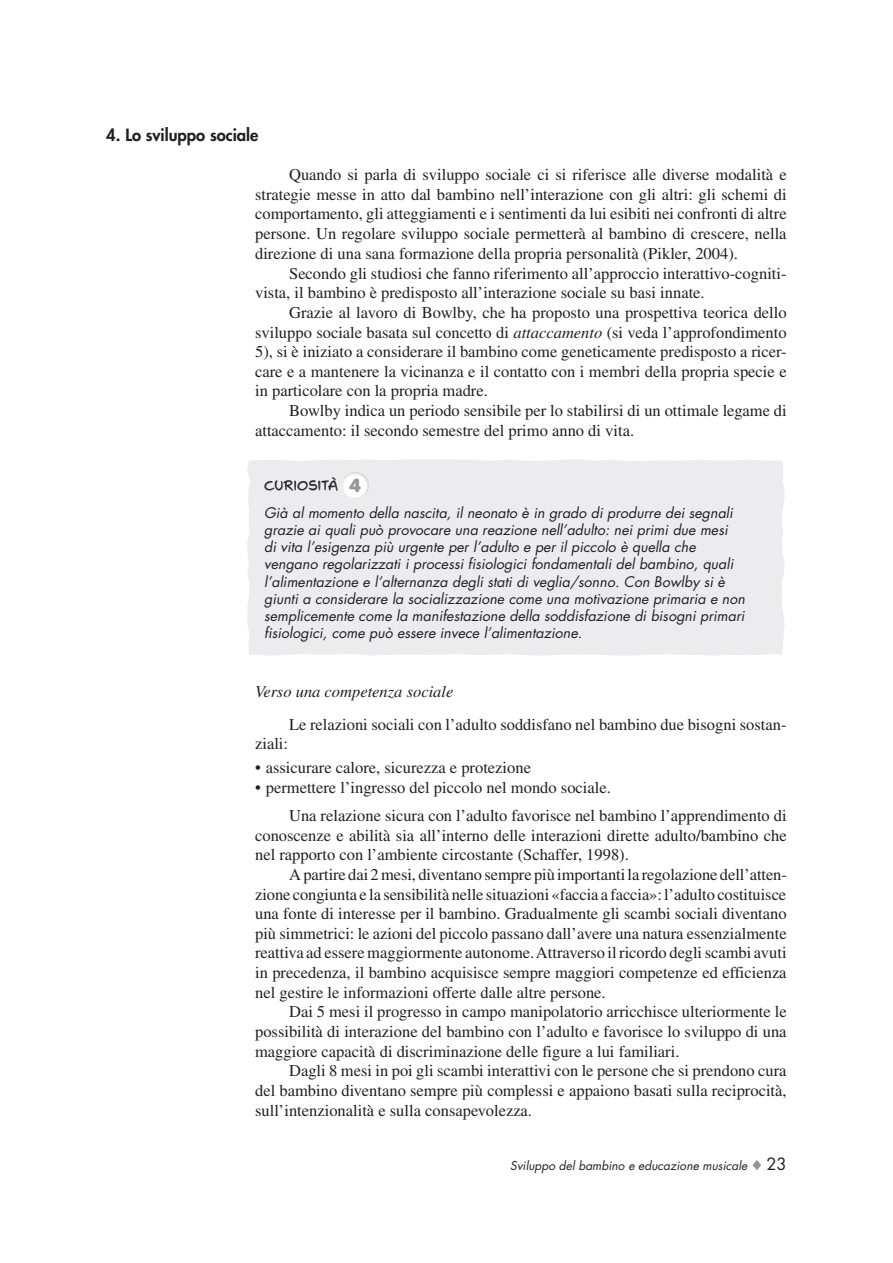
<style>
.page{position:relative;width:893px;height:1263px;background:#fff}
.page>*{position:absolute;margin:0;border:0;box-sizing:border-box;transform-origin:0 0}
.t1{font:16.5px/19.6px "Times LT Std";color:#231f20;text-align:justify}
.t2{font:italic 16.5px "Times LT Std";color:#231f20}
.t3{font:800 16.5px "Futura Std";color:#231f20}
.t4{font:italic 14.25px/17.2px "Futura Std";color:#231f20}
.t5{font:13.5px "Swing King";letter-spacing:.03em;color:#231f20}
.t6{font:italic 12px "Futura Std";color:#231f20}
.s1{font-style:italic}
.s2{font-family:"Freight Round Pro";font-weight:700;font-size:21px;color:#939598}
.s3{font-style:normal;font-size:16.5px}
</style>
<div class="page">
<svg style="left:753px;top:1160px;width:8px;height:10px"></svg>
<div style="left:247px;top:459px;width:537px;height:197px;background:#ececee"></div>
<svg style="left:265px;top:477px;width:73px;height:14px"></svg>
<img style="left:342px;top:472px;width:27px;height:27px;border-radius:13px">
<p class="t3" style="left:106px;top:125px;width:154px">4. Lo sviluppo sociale</p>
<p class="t1" style="left:255px;top:164px;width:533px;text-indent:34px">Quando si parla di sviluppo sociale ci si riferisce alle diverse modalità e strategie messe in atto dal bambino nell’interazione con gli altri: gli schemi di comportamento, gli atteggiamenti e i sentimenti da lui esibiti nei confronti di altre persone. Un regolare sviluppo sociale permetterà al bambino di crescere, nella direzione di una sana formazione della propria personalità (Pikler, 2004).</p>
<p class="t1" style="left:255px;top:263px;width:533px;text-indent:34px">Secondo gli studiosi che fanno riferimento all’approccio interattivo-cogniti&shy;vista, il bambino è predisposto all’interazione sociale su basi innate.</p>
<p class="t1" style="left:255px;top:302px;width:533px;text-indent:34px">Grazie al lavoro di Bowlby, che ha proposto una prospettiva teorica dello sviluppo sociale basata sul concetto di <span class="s1">attaccamento</span> (si veda l’approfondimento 5), si è iniziato a considerare il bambino come geneticamente predisposto a ricer&shy;care e a mantenere la vicinanza e il contatto con i membri della propria specie e in particolare con la propria madre.</p>
<p class="t1" style="left:255px;top:401px;width:533px;text-indent:34px">Bowlby indica un periodo sensibile per lo stabilirsi di un ottimale legame di attaccamento: il secondo semestre del primo anno di vita.</p>
<p class="t5" style="left:264px;top:478px;width:98px">CURIOSITÀ <span class="s2">4</span></p>
<p class="t4" style="left:264px;top:504px;width:482px">Già al momento della nascita, il neonato è in grado di produrre dei segnali grazie ai quali può provocare una reazione nell’adulto: nei primi due mesi<br>di vita l’esigenza più urgente per l’adulto e per il piccolo è quella che vengano regolarizzati i processi fisiologici fondamentali del bambino, quali l’alimentazione e l’alternanza degli stati di veglia/sonno. Con Bowlby si è giunti a considerare la socializzazione come una motivazione primaria e non semplicemente come la manifestazione della soddisfazione di bisogni primari fisiologici, come può essere invece l’alimentazione.</p>
<p class="t2" style="left:255px;top:682px;width:200px">Verso una competenza sociale</p>
<p class="t1" style="left:289px;top:714px;width:499px">Le relazioni sociali con l’adulto soddisfano nel bambino due bisogni sostan-</p>
<p class="t1" style="left:255px;top:734px;width:34px">ziali:</p>
<p class="t1" style="left:255px;top:758px;width:277px">• assicurare calore, sicurezza e protezione</p>
<p class="t1" style="left:289px;top:773px;width:499px;line-height:28.2px;text-indent:-34px">• permettere l’ingresso del piccolo nel mondo sociale.<br>Una relazione sicura con l’adulto favorisce nel bambino l’apprendimento di</p>
<p class="t1" style="left:255px;top:825px;width:533px">conoscenze e abilità sia all’interno delle interazioni dirette adulto/bambino che nel rapporto con l’ambiente circostante (Schaffer, 1998).</p>
<p class="t1" style="left:255px;top:864px;width:533px;text-indent:34px">A partire dai 2 mesi, diventano sempre più importanti la regolazione dell’atten&shy;zione congiunta e la sensibilità nelle situazioni «faccia a faccia»: l’adulto costituisce una fonte di interesse per il bambino. Gradualmente gli scambi sociali diventano più simmetrici: le azioni del piccolo passano dall’avere una natura essenzialmente reattiva ad essere maggiormente autonome. Attraverso il ricordo degli scambi avuti in precedenza, il bambino acquisisce sempre maggiori competenze ed efficienza nel gestire le informazioni offerte dalle altre persone.</p>
<p class="t1" style="left:255px;top:1002px;width:533px;text-indent:34px">Dai 5 mesi il progresso in campo manipolatorio arricchisce ulteriormente le possibilità di interazione del bambino con l’adulto e favorisce lo sviluppo di una maggiore capacità di discriminazione delle figure a lui familiari.</p>
<p class="t1" style="left:255px;top:1061px;width:533px;text-indent:34px">Dagli 8 mesi in poi gli scambi interattivi con le persone che si prendono cura del bambino diventano sempre più complessi e appaiono basati sulla reciprocità, sull’intenzionalità e sulla consapevolezza.</p>
<p class="t6" style="left:510px;top:1158px;width:278px">Sviluppo del bambino e educazione musicale <span class="s3">23</span></p>
</div>
